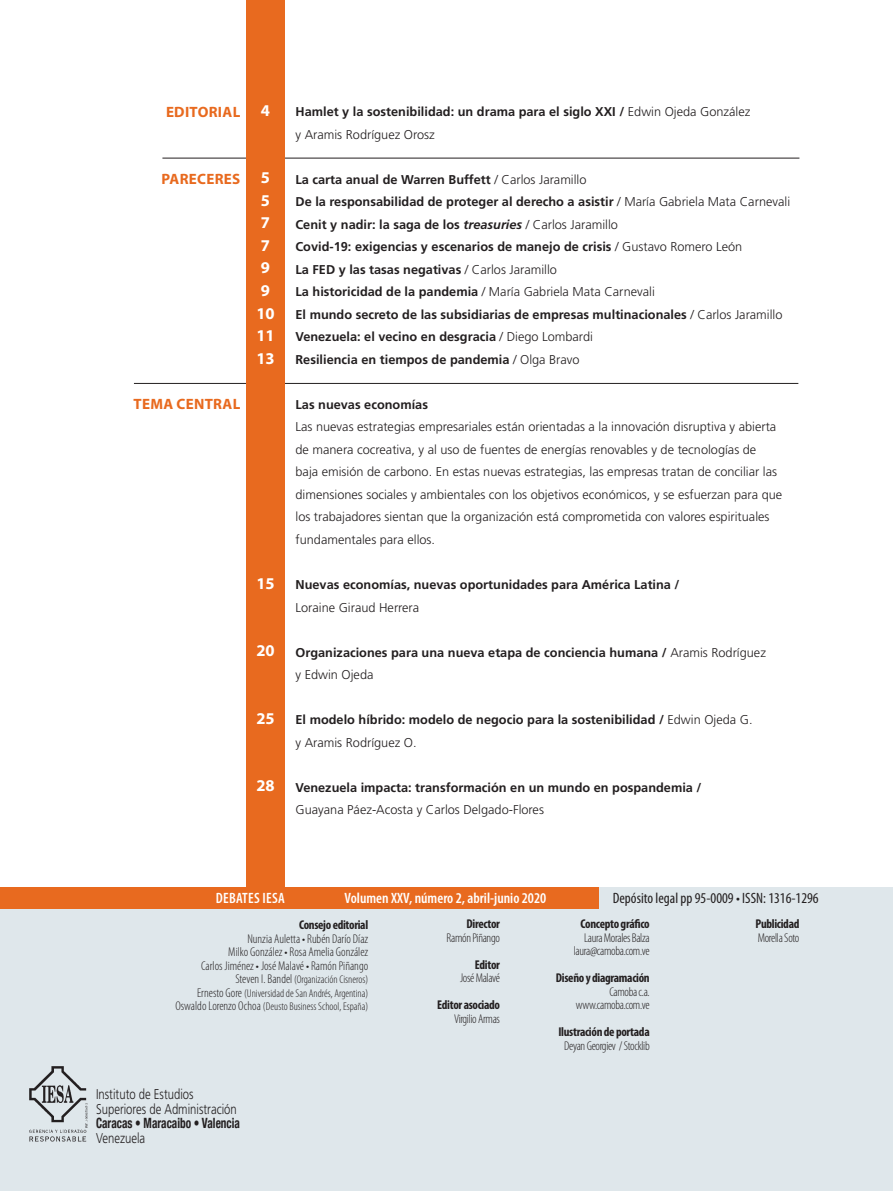
<style>
.page{position:relative;width:893px;height:1191px;background:#fff}
.page>*{position:absolute;margin:0;border:0;box-sizing:border-box;transform-origin:0 0}
.t1{font:700 16.5px "Myriad Pro";color:#fff}
.t2{font:condensed 15px "Myriad Pro";color:#231f20}
.t3{font:600 condensed 15px "Myriad Pro";color:#fff}
.t4{font:700 15px "Myriad Pro";letter-spacing:.02em;color:#e86a1f}
.t5{font:600 condensed 15px "Myriad Pro";letter-spacing:.02em;color:#fff}
.t6{font:300 14.1px "Frutiger";color:#231f20;scale:.8 1}
.t7{font:700 condensed 14.1px "Helvetica Neue";color:#231f20;scale:.8 1}
.t8{font:700 12.75px "Frutiger";color:#231f20}
.t9{font:300 12.75px/22.5px "Frutiger";color:#231f20}
.t10{font:300 condensed 12.75px "Myriad Pro";letter-spacing:-.025em;color:#231f20}
.t11{font:700 condensed 12.75px "Myriad Pro";letter-spacing:-.025em;color:#231f20}
.t12{font:300 condensed 12.75px "Myriad Pro";color:#231f20}
.t13{font:300 condensed 11.25px "Myriad Pro";color:#231f20}
.s1{font-weight:300}
.s2{font-style:italic}
.s3{font-weight:700}
.s4{font-size:12.75px}
</style>
<div class="page">
<div style="left:0;top:887px;width:893px;height:304px;background:#dfe7eb"></div>
<div style="left:0;top:887px;width:599px;height:21px;background:#e86a1f"></div>
<img style="left:29px;top:1066px;width:59px;height:76px">
<hr style="left:134px;top:383px;width:664px;height:1px;background:#231f20">
<hr style="left:162px;top:158px;width:637px;height:1px;background:#231f20">
<div style="left:247px;top:0;width:38px;height:891px;background:#e86a1f"></div>
<p class="t4" style="left:166px;top:102px;width:76px">EDITORIAL</p>
<p class="t1" style="left:261px;top:100px;width:11px">4</p>
<p class="t4" style="left:161px;top:169px;width:80px">PARECERES</p>
<p class="t4" style="left:134px;top:394px;width:108px">TEMA CENTRAL</p>
<p class="t1" style="left:261px;top:167px;width:11px">5</p>
<p class="t1" style="left:261px;top:190px;width:11px">5</p>
<p class="t1" style="left:261px;top:212px;width:11px">7</p>
<p class="t1" style="left:261px;top:235px;width:11px">7</p>
<p class="t1" style="left:261px;top:257px;width:11px">9</p>
<p class="t1" style="left:261px;top:280px;width:11px">9</p>
<p class="t1" style="left:256px;top:302px;width:20px">10</p>
<p class="t1" style="left:256px;top:325px;width:20px">11</p>
<p class="t1" style="left:256px;top:347px;width:20px">13</p>
<p class="t1" style="left:256px;top:572px;width:20px">15</p>
<p class="t1" style="left:256px;top:640px;width:20px">20</p>
<p class="t1" style="left:256px;top:707px;width:20px">25</p>
<p class="t1" style="left:256px;top:775px;width:20px">28</p>
<p class="t8" style="left:296px;top:104px;width:456px">Hamlet y la sostenibilidad: un drama para el siglo XXI / <span class="s1">Edwin Ojeda González</span></p>
<p class="t9" style="left:296px;top:123px;width:141px">y Aramis Rodríguez Orosz</p>
<p class="t8" style="left:296px;top:172px;width:292px">La carta anual de Warren Buffett <span class="s1">/ Carlos Jaramillo</span></p>
<p class="t8" style="left:296px;top:194px;width:496px">De la responsabilidad de proteger al derecho a asistir <span class="s1">/ María Gabriela Mata Carnevali</span></p>
<p class="t8" style="left:296px;top:217px;width:324px">Cenit y nadir: la saga de los <span class="s2">treasuries</span> <span class="s1">/ Carlos Jaramillo</span></p>
<p class="t8" style="left:296px;top:239px;width:448px">Covid-19: exigencias y escenarios de manejo de crisis <span class="s1">/ Gustavo Romero León</span></p>
<p class="t8" style="left:296px;top:262px;width:263px">La FED y las tasas negativas <span class="s1">/ Carlos Jaramillo</span></p>
<p class="t9" style="left:296px;top:281px;width:361px"><span class="s3">La historicidad de la pandemia</span> / María Gabriela Mata Carnevali</p>
<p class="t8" style="left:296px;top:307px;width:488px">El mundo secreto de las subsidiarias de empresas multinacionales <span class="s1">/ Carlos Jaramillo</span></p>
<p class="t8" style="left:296px;top:329px;width:299px">Venezuela: el vecino en desgracia <span class="s1">/ Diego Lombardi</span></p>
<p class="t8" style="left:296px;top:352px;width:286px">Resiliencia en tiempos de pandemia <span class="s1">/ Olga Bravo</span></p>
<p class="t8" style="left:296px;top:397px;width:134px">Las nuevas economías</p>
<p class="t9" style="left:296px;top:416px;width:488px">Las nuevas estrategias empresariales están orientadas a la innovación disruptiva y abierta de manera cocreativa, y al uso de fuentes de energías renovables y de tecnologías de<br>baja emisión de carbono. En estas nuevas estrategias, las empresas tratan de conciliar las dimensiones sociales y ambientales con los objetivos económicos, y se esfuerzan para que los trabajadores sientan que la organización está comprometida con valores espirituales fundamentales para ellos.</p>
<p class="t8" style="left:296px;top:577px;width:385px">Nuevas economías, nuevas oportunidades para América Latina /</p>
<p class="t9" style="left:296px;top:596px;width:125px">Loraine Giraud Herrera</p>
<p class="t8" style="left:296px;top:644px;width:472px">Organizaciones para una nueva etapa de conciencia humana / <span class="s1">Aramis Rodríguez</span></p>
<p class="t9" style="left:296px;top:663px;width:79px">y Edwin Ojeda</p>
<p class="t8" style="left:296px;top:712px;width:458px">El modelo híbrido: modelo de negocio para la sostenibilidad / <span class="s1">Edwin Ojeda G.</span></p>
<p class="t9" style="left:296px;top:731px;width:123px">y Aramis Rodríguez O.</p>
<p class="t8" style="left:296px;top:779px;width:407px">Venezuela impacta: transformación en un mundo en pospandemia /</p>
<p class="t9" style="left:296px;top:798px;width:250px">Guayana Páez-Acosta y Carlos Delgado-Flores</p>
<p class="t5" style="left:216px;top:888px;width:71px">DEBATES IESA</p>
<p class="t3" style="left:345px;top:888px;width:203px">Volumen XXV, número 2, abril-junio 2020</p>
<p class="t2" style="left:613px;top:888px;width:208px">Depósito legal pp 95-0009 • ISSN: 1316-1296</p>
<p class="t11" style="left:299px;top:916px;width:71px">Consejo editorial</p>
<p class="t12" style="left:247px;top:930px;width:122px">Nunzia Auletta • Rubén Darío Díaz</p>
<p class="t12" style="left:228px;top:944px;width:141px">Milko González • Rosa Amelia González</p>
<p class="t12" style="left:201px;top:957px;width:169px">Carlos Jiménez • José Malavé • Ramón Piñango</p>
<p class="t13" style="left:235px;top:972px;width:134px"><span class="s4">Steven I. Bandel</span> (Organización Cisneros)</p>
<p class="t13" style="left:197px;top:986px;width:173px"><span class="s4">Ernesto Gore</span> (Universidad de San Andrés, Argentina)</p>
<p class="t13" style="left:175px;top:999px;width:194px"><span class="s4">Oswaldo Lorenzo Ochoa</span> (Deusto Business School, España)</p>
<p class="t6" style="left:96px;top:1086px;width:123px">Instituto de Estudios</p>
<p class="t6" style="left:96px;top:1100px;width:177px">Superiores de Administración</p>
<p class="t7" style="left:96px;top:1111px;width:181px">Caracas • Maracaibo • Valencia</p>
<p class="t6" style="left:96px;top:1129px;width:63px">Venezuela</p>
<p class="t11" style="left:466px;top:916px;width:35px">Director</p>
<p class="t10" style="left:447px;top:930px;width:55px">Ramón Piñango</p>
<p class="t11" style="left:475px;top:956px;width:27px">Editor</p>
<p class="t10" style="left:460px;top:970px;width:41px">José Malavé</p>
<p class="t11" style="left:437px;top:997px;width:64px">Editor asociado</p>
<p class="t10" style="left:454px;top:1011px;width:47px">Virgilio Armas</p>
<p class="t11" style="left:581px;top:916px;width:71px">Concepto gráfico</p>
<p class="t10" style="left:584px;top:930px;width:67px">Laura Morales Balza</p>
<p class="t10" style="left:574px;top:943px;width:77px">laura@camoba.com.ve</p>
<p class="t11" style="left:556px;top:970px;width:95px">Diseño y diagramación</p>
<p class="t10" style="left:609px;top:984px;width:42px">Camoba c.a.</p>
<p class="t10" style="left:576px;top:997px;width:75px">www.camoba.com.ve</p>
<p class="t11" style="left:558px;top:1024px;width:93px">Ilustración de portada</p>
<p class="t10" style="left:564px;top:1038px;width:87px">Deyan Georgiev / Stocklib</p>
<p class="t11" style="left:756px;top:916px;width:45px">Publicidad</p>
<p class="t10" style="left:758px;top:930px;width:43px">Morella Soto</p>
</div>
